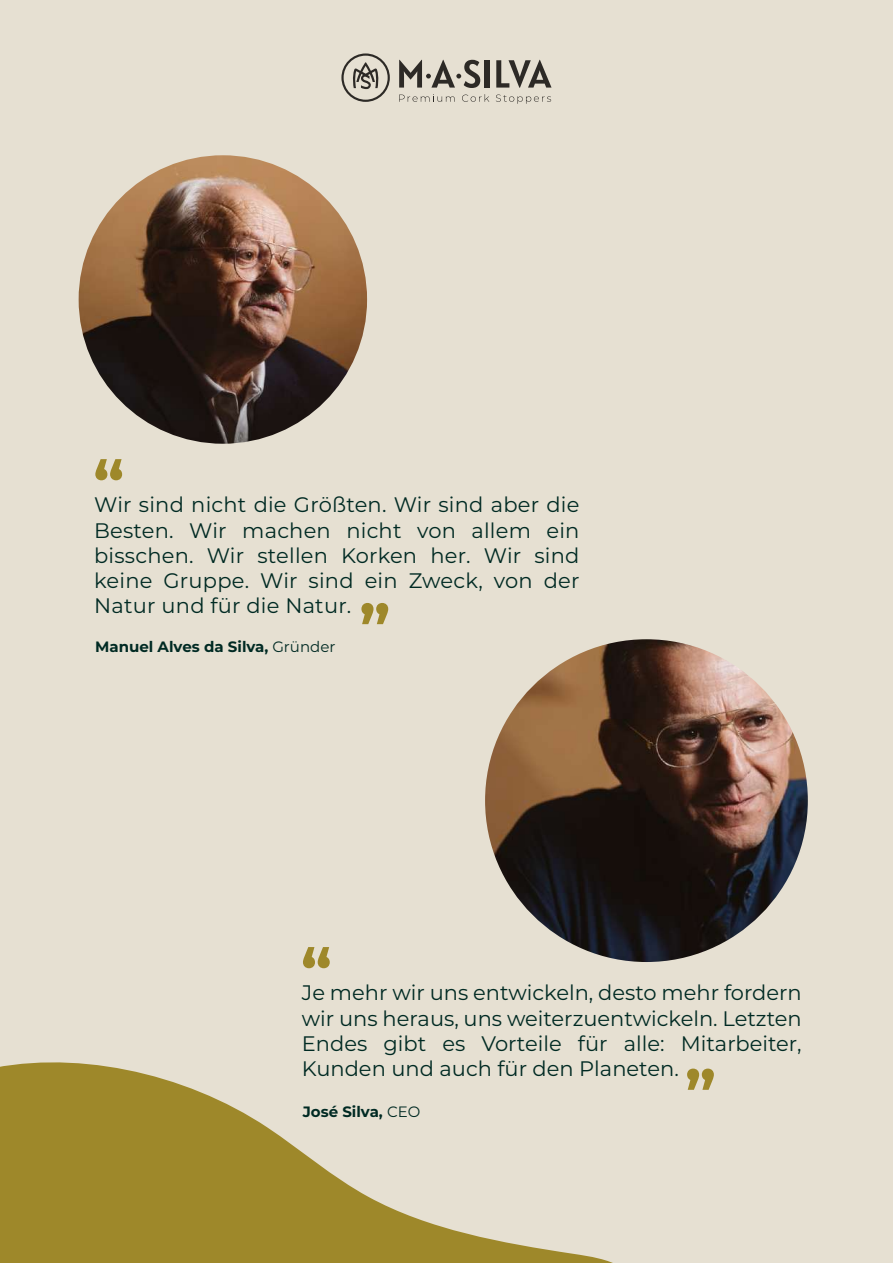
<style>
.page{position:relative;width:893px;height:1263px;background:#e6e0d2}
.page>*{position:absolute;margin:0;border:0;box-sizing:border-box;transform-origin:0 0}
.t1{font:700 62.4px "Montserrat";color:#9e882a}
.t2{font:21px/25.2px "Montserrat";color:#002a23;text-align:justify}
.t3{font:700 15px "Montserrat";color:#002a23}
.s1{font-weight:400}
</style>
<div class="page">
<svg style="left:399px;top:94px;width:56px;height:8px"></svg>
<svg style="left:462px;top:94px;width:27px;height:8px"></svg>
<svg style="left:496px;top:95px;width:55px;height:9px"></svg>
<div style="left:485px;top:60px;width:5px;height:28px;background:#2d2a26"></div>
<svg style="left:496px;top:60px;width:55px;height:28px"></svg>
<svg style="left:399px;top:60px;width:81px;height:28px"></svg>
<svg style="left:341px;top:53px;width:49px;height:49px"></svg>
<svg style="left:0;top:1062px;width:613px;height:201px;fill:#9e882a"></svg>
<img style="left:79px;top:155px;width:288px;height:289px;border-radius:144px">
<img style="left:485px;top:639px;width:323px;height:323px;border-radius:161px">
<h1 class="t1" style="left:93px;top:438px;width:33px">“</h1>
<p class="t2" style="left:94px;top:492px;width:487px">Wir sind nicht die Größten. Wir sind aber die Besten. Wir machen nicht von allem ein bisschen. Wir stellen Korken her. Wir sind keine Gruppe. Wir sind ein Zweck, von der Natur und für die Natur.</p>
<h1 class="t1" style="left:359px;top:583px;width:33px">”</h1>
<p class="t3" style="left:95px;top:635px;width:242px">Manuel Alves da Silva, <span class="s1">Gründer</span></p>
<h1 class="t1" style="left:301px;top:926px;width:33px">“</h1>
<p class="t2" style="left:302px;top:979px;width:501px">Je mehr wir uns entwickeln, desto mehr fordern wir uns heraus, uns weiterzuentwickeln. Letzten Endes gibt es Vorteile für alle: Mitarbeiter, Kunden und auch für den Planeten.</p>
<h1 class="t1" style="left:685px;top:1048px;width:33px">”</h1>
<p class="t3" style="left:303px;top:1100px;width:119px">José Silva, <span class="s1">CEO</span></p>
</div>
